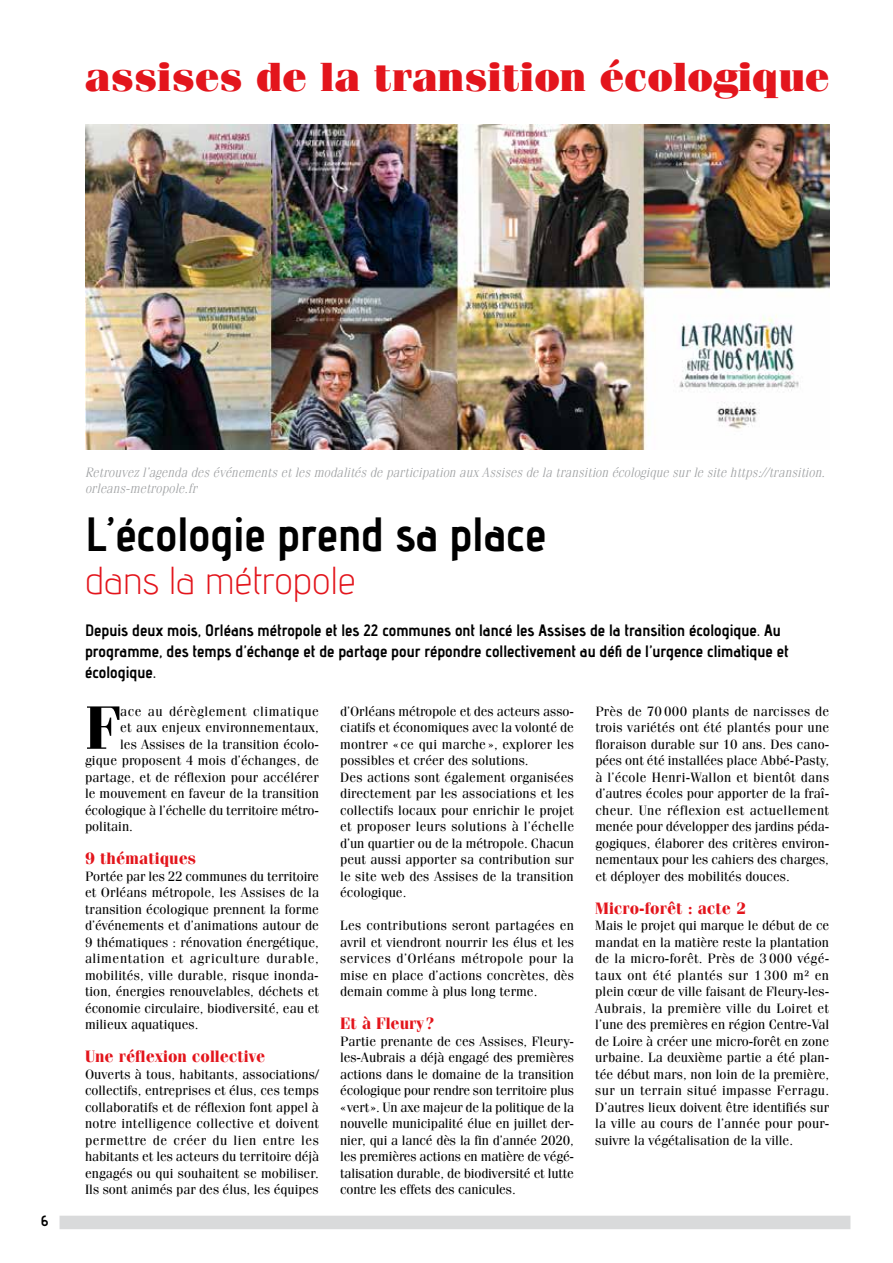
<style>
.page{position:relative;width:893px;height:1263px;background:#fff}
.page>*{position:absolute;margin:0;border:0;box-sizing:border-box;transform-origin:0 0}
.t1{font:700 61.2px "Fenice";color:#000}
.t2{font:48px "advent Bd 3";color:#000}
.t3{font:900 40.65px "Fenice";color:#e3151c}
.t4{font:39px "advent Lt 1";color:#e3151c}
.t5{font:16.5px/21px "advent Bd 3";color:#000}
.t6{font:700 16.5px "Fenice";color:#e3151c}
.t7{font:15px "advent Bd 3";color:#000}
.t8{font:13.5px/16.5px "Fenice";color:#000;text-align:justify}
.t9{font:italic 300 13.5px/16.2px "Fenice";color:#9ea0a2}
.t10{font:13.5px "Fenice";letter-spacing:.04em;color:#000}
</style>
<div class="page">
<img style="left:85px;top:125px;width:744px;height:324px">
<div style="left:60px;top:1216px;width:790px;height:13px;background:#d9dadb"></div>
<h3 class="t3" style="left:85px;top:52px;width:746px">assises de la transition écologique</h3>
<p class="t7" style="left:41px;top:1212px;width:9px">6</p>
<p class="t9" style="left:85px;top:464px;width:741px">Retrouvez l’agenda des événements et les modalités de participation aux Assises de la transition écologique sur le site https://transition. orleans-metropole.fr</p>
<h2 class="t2" style="left:85px;top:505px;width:463px">L’écologie prend sa place</h2>
<h3 class="t4" style="left:85px;top:557px;width:272px">dans la métropole</h3>
<p class="t5" style="left:85px;top:620px;width:705px">Depuis deux mois, Orléans métropole et les 22 communes ont lancé les Assises de la transition écologique. Au programme, des temps d’échange et de partage pour répondre collectivement au défi de l’urgence climatique et écologique.</p>
<h1 class="t1" style="left:85px;top:690px;width:37px">F</h1>
<p class="t10" style="left:120px;top:703px;width:200px">ace au dérèglement climatique</p>
<p class="t8" style="left:120px;top:719px;width:200px">et aux enjeux environnementaux,</p>
<p class="t8" style="left:120px;top:736px;width:200px">les Assises de la transition écolo-</p>
<p class="t8" style="left:85px;top:752px;width:235px">gique proposent 4 mois d’échanges, de</p>
<p class="t8" style="left:85px;top:768px;width:235px">partage, et de réflexion pour accélérer</p>
<p class="t8" style="left:85px;top:785px;width:235px">le mouvement en faveur de la transition</p>
<p class="t8" style="left:85px;top:801px;width:235px">écologique à l’échelle du territoire métro-</p>
<p class="t8" style="left:85px;top:818px;width:50px">politain.</p>
<p class="t6" style="left:85px;top:848px;width:113px">9 thématiques</p>
<p class="t8" style="left:85px;top:868px;width:236px">Portée par les 22 communes du territoire et Orléans métropole, les Assises de la transition écologique prennent la forme d’événements et d’animations autour de 9 thématiques : rénovation énergétique, alimentation et agriculture durable, mobilités, ville durable, risque inonda&shy;tion, énergies renouvelables, déchets et économie circulaire, biodiversité, eau et milieux aquatiques.</p>
<p class="t6" style="left:85px;top:1046px;width:182px">Une réflexion collective</p>
<p class="t8" style="left:85px;top:1066px;width:235px">Ouverts à tous, habitants, associations/ collectifs, entreprises et élus, ces temps collaboratifs et de réflexion font appel à notre intelligence collective et doivent permettre de créer du lien entre les habitants et les acteurs du territoire déjà engagés ou qui souhaitent se mobiliser.<br>Ils sont animés par des élus, les équipes</p>
<p class="t8" style="left:340px;top:702px;width:236px;text-align:left">d’Orléans métropole et des acteurs asso&shy;ciatifs et économiques avec la volonté de montrer « ce qui marche », explorer les possibles et créer des solutions.<br>Des actions sont également organisées directement par les associations et les collectifs locaux pour enrichir le projet et proposer leurs solutions à l’échelle d’un quartier ou de la métropole. Chacun peut aussi apporter sa contribution sur le site web des Assises de la transition écologique.</p>
<p class="t8" style="left:340px;top:917px;width:235px">Les contributions seront partagées en avril et viendront nourrir les élus et les services d’Orléans métropole pour la mise en place d’actions concrètes, dès demain comme à plus long terme.</p>
<p class="t6" style="left:340px;top:1013px;width:96px">Et à Fleury?</p>
<p class="t8" style="left:340px;top:1033px;width:235px">Partie prenante de ces Assises, Fleury&shy;les-Aubrais a déjà engagé des premières actions dans le domaine de la transition écologique pour rendre son territoire plus «vert». Un axe majeur de la politique de la nouvelle municipalité élue en juillet der&shy;nier, qui a lancé dès la fin d’année 2020, les premières actions en matière de végé&shy;talisation durable, de biodiversité et lutte contre les effets des canicules.</p>
<p class="t8" style="left:595px;top:702px;width:235px">Près de 70 000 plants de narcisses de trois variétés ont été plantés pour une floraison durable sur 10 ans. Des cano&shy;pées ont été installées place Abbé-Pasty, à l’école Henri-Wallon et bientôt dans d’autres écoles pour apporter de la fraî&shy;cheur. Une réflexion est actuellement menée pour développer des jardins péda&shy;gogiques, élaborer des critères environ&shy;nementaux pour les cahiers des charges, et déployer des mobilités douces.</p>
<p class="t6" style="left:595px;top:898px;width:152px">Micro-forêt : acte 2</p>
<p class="t8" style="left:595px;top:917px;width:235px">Mais le projet qui marque le début de ce mandat en la matière reste la plantation de la micro-forêt. Près de 3 000 végé&shy;taux ont été plantés sur 1 300 m² en plein cœur de ville faisant de Fleury-les-Aubrais, la première ville du Loiret et l’une des premières en région Centre-Val de Loire à créer une micro-forêt en zone urbaine. La deuxième partie a été plan&shy;tée début mars, non loin de la première, sur un terrain situé impasse Ferragu.<br>D’autres lieux doivent être identifiés sur la ville au cours de l’année pour pour&shy;suivre la végétalisation de la ville.</p>
</div>
